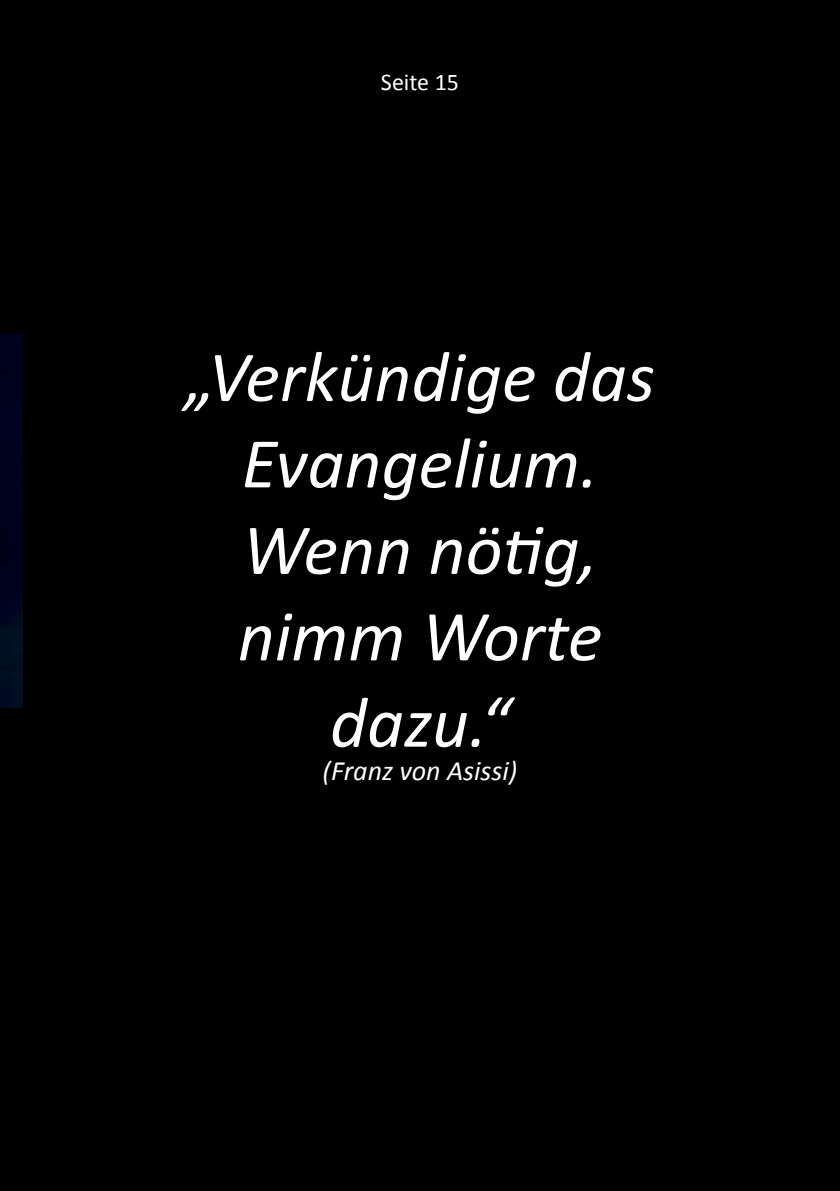
<style>
.page{position:relative;width:840px;height:1191px;background:#fff}
.page>*{position:absolute;margin:0;border:0;box-sizing:border-box;transform-origin:0 0}
.t1{font:italic 72px/86.4px "Calibri";color:#fff;text-align:center}
.t2{font:italic 28px "Calibri";color:#fff}
.t3{font:24px "Calibri";color:#fff}
</style>
<div class="page">
<div style="left:1px;top:1px;width:837px;height:1189px;background:#000"></div>
<img style="left:0;top:334px;width:23px;height:373px">
<p class="t3" style="left:381px;top:67px;width:79px">Seite 15</p>
<p class="t1" style="left:185px;top:331px;width:471px">„Verkündige das<br>Evangelium.<br>Wenn nötig, nimm Worte dazu.“</p>
<p class="t2" style="left:322px;top:752px;width:196px">(Franz von Asissi)</p>
</div>
